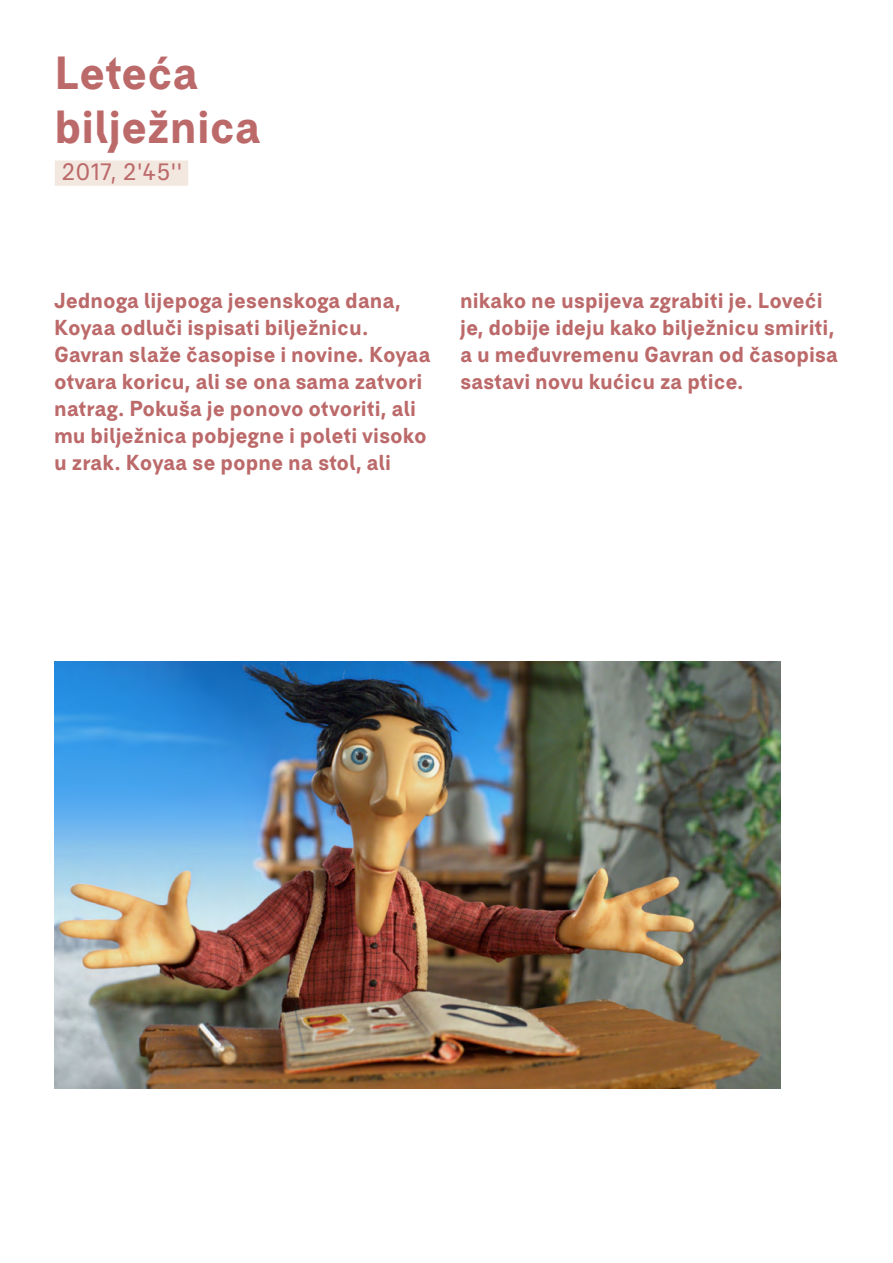
<style>
.page{position:relative;width:893px;height:1263px;background:#fff}
.page>*{position:absolute;margin:0;border:0;box-sizing:border-box;transform-origin:0 0}
.t1{font:700 45px/54px "BC Falster Grotesk RB";color:#bc696a}
.t2{font:22.95px "BC Falster Grotesk RB";letter-spacing:.02em;color:#bc696a}
.t3{font:700 21px/27px "BC Falster Grotesk RB";color:#bc696a}
</style>
<div class="page">
<div style="left:55px;top:160px;width:133px;height:26px;background:#f2e8df"></div>
<img style="left:54px;top:661px;width:726px;height:428px">
<h1 class="t1" style="left:54px;top:45px;width:208px">Leteća bilježnica</h1>
<p class="t2" style="left:61px;top:158px;width:122px">2017, 2'45''</p>
<p class="t3" style="left:54px;top:286px;width:378px">Jednoga lijepoga jesenskoga dana, Koyaa odluči ispisati bilježnicu.<br>Gavran slaže časopise i novine. Koyaa otvara koricu, ali se ona sama zatvori natrag. Pokuša je ponovo otvoriti, ali mu bilježnica pobjegne i poleti visoko u zrak. Koyaa se popne na stol, ali</p>
<p class="t3" style="left:460px;top:286px;width:379px">nikako ne uspijeva zgrabiti je. Loveći je, dobije ideju kako bilježnicu smiriti, a u međuvremenu Gavran od časopisa sastavi novu kućicu za ptice.</p>
</div>
